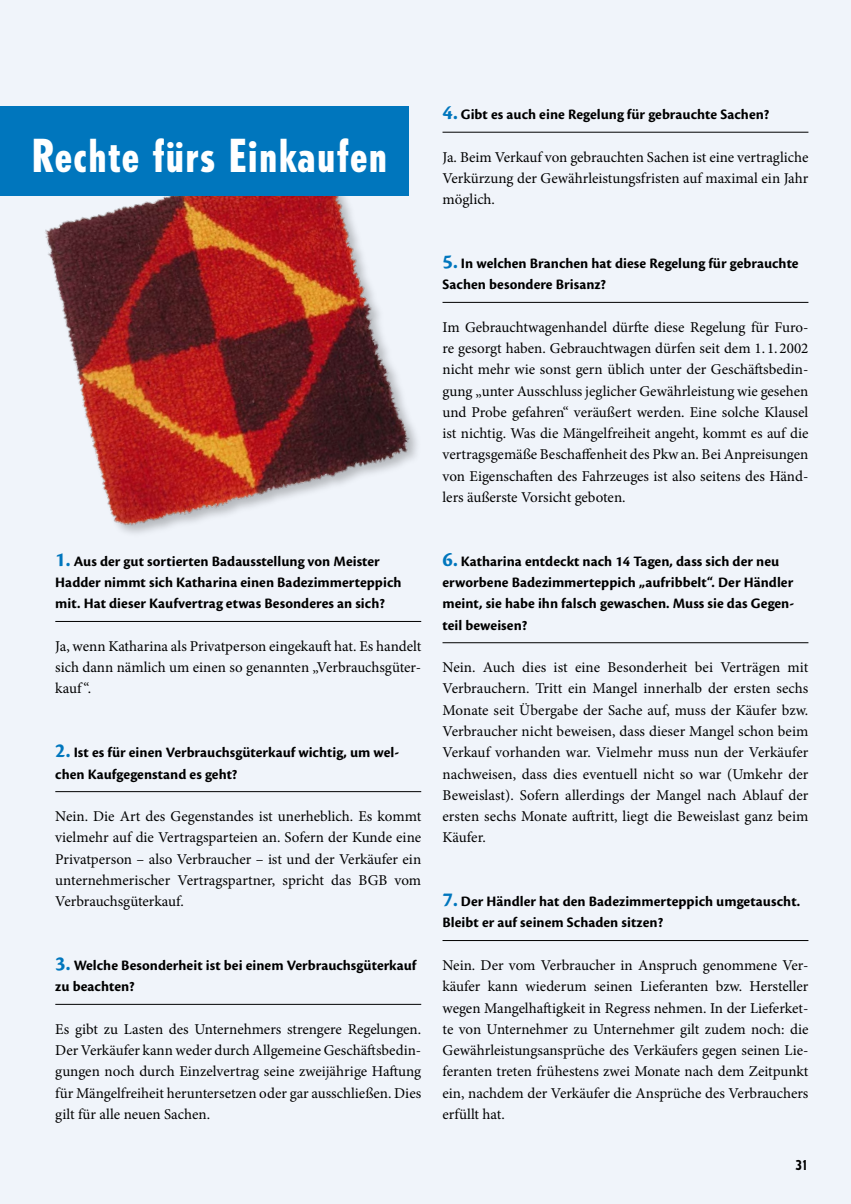
<style>
.page{position:relative;width:851px;height:1204px;background:#fff}
.page>*{position:absolute;margin:0;border:0;box-sizing:border-box;transform-origin:0 0}
.t1{font:800 condensed 45px "Tempo Std";letter-spacing:.03em;color:#fff}
.t2{font:15px/21.3px "Minion Pro";color:#000;text-align:justify}
.t3{font:700 15px/21.3px "Cronos Pro";color:#000}
.t4{font:800 condensed 13.5px "Tempo Std";color:#000}
.s1{font-size:21px;color:#0076bd}
</style>
<div class="page">
<div style="left:0;top:0;width:850px;height:1203px;background:#f0f4fa"></div>
<img style="left:21px;top:140px;width:396px;height:393px">
<hr style="left:55px;top:621px;width:366px;height:1px;background:#000">
<hr style="left:55px;top:791px;width:366px;height:1px;background:#000">
<hr style="left:55px;top:1003px;width:366px;height:1px;background:#000">
<div style="left:0;top:106px;width:408px;height:89px;background:#0076bd"></div>
<hr style="left:442px;top:132px;width:366px;height:1px;background:#000">
<hr style="left:442px;top:302px;width:366px;height:1px;background:#000">
<hr style="left:442px;top:642px;width:366px;height:1px;background:#000">
<hr style="left:442px;top:940px;width:366px;height:1px;background:#000">
<h1 class="t1" style="left:32px;top:127px;width:357px">Rechte fürs Einkaufen</h1>
<p class="t3" style="left:55px;top:550px;width:347px"><span class="s1">1.</span> Aus der gut sortierten Badausstellung von Meister<br>Hadder nimmt sich Katharina einen Badezimmerteppich mit. Hat dieser Kaufvertrag etwas Besonderes an sich?</p>
<p class="t2" style="left:55px;top:635px;width:367px">Ja, wenn Katharina als Privatperson eingekauft hat. Es handelt sich dann nämlich um einen so genannten „Verbrauchsgüter&shy;kauf “.</p>
<p class="t3" style="left:55px;top:742px;width:345px"><span class="s1">2.</span> Ist es für einen Verbrauchsgüterkauf wichtig, um wel&shy;chen Kaufgegenstand es geht?</p>
<p class="t2" style="left:55px;top:805px;width:367px">Nein. Die Art des Gegenstandes ist unerheblich. Es kommt vielmehr auf die Vertragsparteien an. Sofern der Kunde eine Privatperson – also Verbraucher – ist und der Verkäufer ein unternehmerischer Vertragspartner, spricht das BGB vom Verbrauchsgüterkauf.</p>
<p class="t3" style="left:55px;top:954px;width:362px"><span class="s1">3.</span> Welche Besonderheit ist bei einem Verbrauchsgüterkauf zu beachten?</p>
<p class="t2" style="left:55px;top:1018px;width:367px">Es gibt zu Lasten des Unternehmers strengere Regelungen.<br>Der Verkäufer kann weder durch Allgemeine Geschäftsbedin&shy;gungen noch durch Einzelvertrag seine zweijährige Haftung für Mängelfreiheit heruntersetzen oder gar ausschließen. Dies gilt für alle neuen Sachen.</p>
<p class="t3" style="left:442px;top:104px;width:328px"><span class="s1">4.</span> Gibt es auch eine Regelung für gebrauchte Sachen?</p>
<p class="t2" style="left:442px;top:146px;width:367px">Ja. Beim Verkauf von gebrauchten Sachen ist eine vertragliche Verkürzung der Gewährleistungsfristen auf maximal ein Jahr möglich.</p>
<p class="t3" style="left:442px;top:253px;width:357px"><span class="s1">5.</span> In welchen Branchen hat diese Regelung für gebrauchte<br>Sachen besondere Brisanz?</p>
<p class="t2" style="left:442px;top:316px;width:367px">Im Gebrauchtwagenhandel dürfte diese Regelung für Furo&shy;re gesorgt haben. Gebrauchtwagen dürfen seit dem 1. 1. 2002 nicht mehr wie sonst gern üblich unter der Geschäftsbedin&shy;gung „unter Ausschluss jeglicher Gewährleistung wie gesehen und Probe gefahren“ veräußert werden. Eine solche Klausel ist nichtig. Was die Mängelfreiheit angeht, kommt es auf die vertragsgemäße Beschaffenheit des Pkw an. Bei Anpreisungen von Eigenschaften des Fahrzeuges ist also seitens des Händ&shy;lers äußerste Vorsicht geboten.</p>
<p class="t3" style="left:442px;top:550px;width:353px"><span class="s1">6.</span> Katharina entdeckt nach 14 Tagen, dass sich der neu erworbene Badezimmerteppich „aufribbelt“. Der Händler meint, sie habe ihn falsch gewaschen. Muss sie das Gegen&shy;teil beweisen?</p>
<p class="t2" style="left:442px;top:656px;width:367px">Nein. Auch dies ist eine Besonderheit bei Verträgen mit Verbrauchern. Tritt ein Mangel innerhalb der ersten sechs Monate seit Übergabe der Sache auf, muss der Käufer bzw.<br>Verbraucher nicht beweisen, dass dieser Mangel schon beim Verkauf vorhanden war. Vielmehr muss nun der Verkäufer nachweisen, dass dies eventuell nicht so war (Umkehr der Beweislast). Sofern allerdings der Mangel nach Ablauf der ersten sechs Monate auftritt, liegt die Beweislast ganz beim Käufer.</p>
<p class="t3" style="left:442px;top:891px;width:359px"><span class="s1">7.</span> Der Händler hat den Badezimmerteppich umgetauscht.<br>Bleibt er auf seinem Schaden sitzen?</p>
<p class="t2" style="left:442px;top:954px;width:367px">Nein. Der vom Verbraucher in Anspruch genommene Ver&shy;käufer kann wiederum seinen Lieferanten bzw. Hersteller wegen Mangelhaftigkeit in Regress nehmen. In der Lieferket&shy;te von Unternehmer zu Unternehmer gilt zudem noch: die Gewährleistungsansprüche des Verkäufers gegen seinen Lie&shy;feranten treten frühestens zwei Monate nach dem Zeitpunkt ein, nachdem der Verkäufer die Ansprüche des Verbrauchers erfüllt hat.</p>
<p class="t4" style="left:795px;top:1156px;width:14px">31</p>
</div>
